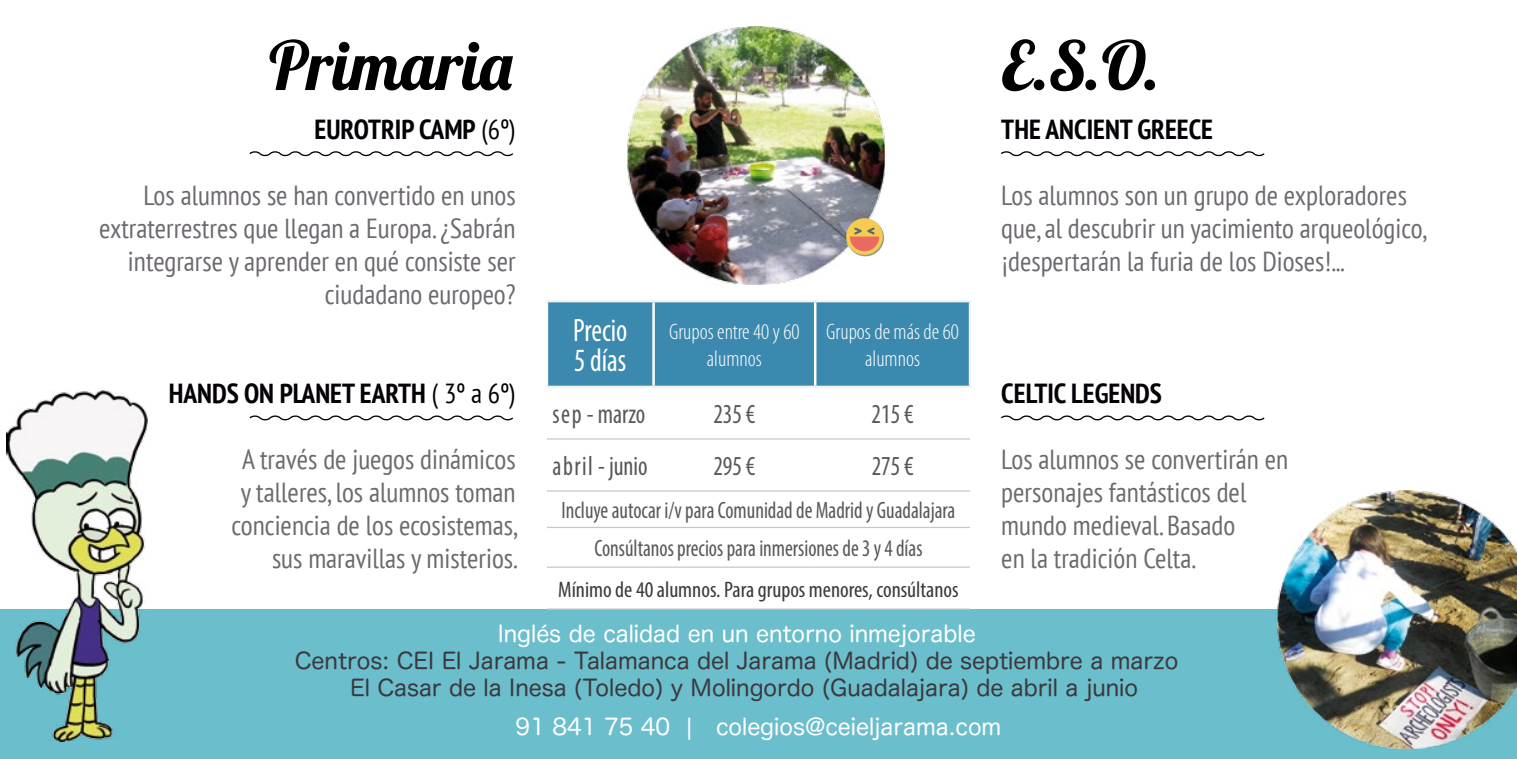
<style>
.page{position:relative;width:1517px;height:759px;background:#fff}
.page>*{position:absolute;margin:0;border:0;box-sizing:border-box;transform-origin:0 0}
.t1{font:italic 700 67.5px "Lobster Two";color:#000}
.t2{font:condensed 32.5px/30px "Myriad Pro";color:#fff;scale:.9 1}
.t3{font:condensed 27.5px/33px "PT Sans";color:#6d696f;text-align:right}
.t4{font:700 condensed 27.5px "PT Sans";color:#040006}
.t5{font:condensed 27.5px "Myriad Pro";color:#58585a;scale:.9 1}
.t6{font:condensed 27.5px "Myriad Pro";letter-spacing:.03em;color:#58585a;scale:.9 1}
.t7{font:condensed 23.75px/38px "Myriad Pro";color:#58585a;text-align:center;scale:.9 1}
.t8{font:22.5px/27px "Hira Maru Pro W4";color:#3c383d}
.t9{font:condensed 22.5px "Myriad Pro";color:#3c383d}
.t10{font:300 condensed 22.5px/27px "Myriad Pro";color:#fff;text-align:center}
.t11{font:22.5px "Hira Maru Pro W4";color:#fff}
.t12{font:22.5px "Hira Maru Pro W4";color:#fffdff}
.s1{font-weight:400}
</style>
<div class="page">
<div style="left:0;top:609px;width:1517px;height:149px;background:#6bbecb"></div>
<img style="left:627px;top:27px;width:257px;height:258px">
<svg style="left:847px;top:219px;width:37px;height:37px"></svg>
<div style="left:846px;top:218px;width:37px;height:37px;background:#f7cb50;border-radius:50%"></div>
<svg style="left:850px;top:227px;width:29px;height:24px"></svg>
<img style="left:6px;top:390px;width:141px;height:351px">
<img style="left:1277px;top:490px;width:240px;height:258px">
<svg style="left:249px;top:151px;width:264px;height:6px"></svg>
<svg style="left:249px;top:415px;width:264px;height:6px"></svg>
<svg style="left:1001px;top:151px;width:264px;height:6px"></svg>
<svg style="left:1001px;top:415px;width:264px;height:6px"></svg>
<div style="left:548px;top:302px;width:421px;height:83px;background:#3b89af"></div>
<hr style="left:547px;top:438px;width:106px;height:1px;background:#c6c7c8">
<hr style="left:653px;top:438px;width:162px;height:1px;background:#c6c7c8">
<hr style="left:815px;top:438px;width:155px;height:1px;background:#c6c7c8">
<hr style="left:547px;top:490px;width:106px;height:1px;background:#c6c7c8">
<hr style="left:653px;top:490px;width:162px;height:1px;background:#c6c7c8">
<hr style="left:815px;top:490px;width:155px;height:1px;background:#c6c7c8">
<hr style="left:547px;top:526px;width:106px;height:2px;background:#c6c7c8">
<hr style="left:653px;top:526px;width:162px;height:2px;background:#c6c7c8">
<hr style="left:815px;top:526px;width:155px;height:2px;background:#c6c7c8">
<hr style="left:547px;top:566px;width:106px;height:1px;background:#c6c7c8">
<hr style="left:653px;top:566px;width:162px;height:1px;background:#c6c7c8">
<hr style="left:815px;top:566px;width:155px;height:1px;background:#c6c7c8">
<hr style="left:547px;top:608px;width:106px;height:1px;background:#c6c7c8">
<hr style="left:653px;top:608px;width:162px;height:1px;background:#c6c7c8">
<hr style="left:815px;top:608px;width:155px;height:1px;background:#c6c7c8">
<hr style="left:969px;top:302px;width:2px;height:83px;background:#f4f4f5">
<hr style="left:546px;top:385px;width:107px;height:3px;background:#f4f4f5">
<hr style="left:653px;top:385px;width:162px;height:3px;background:#f4f4f5">
<hr style="left:815px;top:385px;width:156px;height:3px;background:#f4f4f5">
<hr style="left:546px;top:300px;width:107px;height:2px;background:#f4f4f5">
<hr style="left:653px;top:300px;width:162px;height:2px;background:#f4f4f5">
<hr style="left:815px;top:300px;width:156px;height:2px;background:#f4f4f5">
<hr style="left:652px;top:302px;width:3px;height:83px;background:#fff">
<hr style="left:814px;top:302px;width:2px;height:83px;background:#fff">
<h1 class="t1" style="left:266px;top:22px;width:251px">Primaria</h1>
<p class="t4" style="left:315px;top:111px;width:202px">EUROTRIP CAMP <span class="s1">(6º)</span></p>
<p class="t3" style="left:99px;top:178px;width:418px">Los alumnos se han convertido en unos extraterrestres que llegan a Europa. ¿Sabrán integrarse y aprender en qué consiste ser ciudadano europeo?</p>
<p class="t4" style="left:169px;top:375px;width:348px">HANDS ON PLANET EARTH <span class="s1">( 3º a 6º)</span></p>
<p class="t3" style="left:232px;top:442px;width:287px">A través de juegos dinámicos y talleres, los alumnos toman conciencia de los ecosistemas, sus maravillas y misterios.</p>
<p class="t2" style="left:573px;top:315px;width:62px">Precio<br>5 días</p>
<p class="t10" style="left:669px;top:318px;width:132px">Grupos entre 40 y 60 alumnos</p>
<p class="t10" style="left:826px;top:318px;width:134px">Grupos de más de 60 alumnos</p>
<p class="t5" style="left:552px;top:397px;width:105px">sep - marzo</p>
<p class="t5" style="left:713px;top:397px;width:48px">235 €</p>
<p class="t5" style="left:871px;top:397px;width:48px">215 €</p>
<p class="t6" style="left:552px;top:449px;width:107px">abril - junio</p>
<p class="t5" style="left:713px;top:449px;width:48px">295 €</p>
<p class="t5" style="left:871px;top:449px;width:48px">275 €</p>
<p class="t7" style="left:561px;top:490px;width:439px">Incluye autocar i/v para Comunidad de Madrid y Guadalajara<br>Consúltanos precios para inmersiones de 3 y 4 días</p>
<p class="t9" style="left:558px;top:575px;width:402px">Mínimo de 40 alumnos. Para grupos menores, consúltanos</p>
<h1 class="t1" style="left:1001px;top:22px;width:161px">E.S.O.</h1>
<p class="t4" style="left:1001px;top:111px;width:213px">THE ANCIENT GREECE</p>
<p class="t3" style="left:1001px;top:178px;width:427px;text-align:left">Los alumnos son un grupo de exploradores que, al descubrir un yacimiento arqueológico, ¡despertarán la furia de los Dioses!...</p>
<p class="t4" style="left:1001px;top:375px;width:162px">CELTIC LEGENDS</p>
<p class="t3" style="left:1001px;top:442px;width:288px;text-align:left">Los alumnos se convertirán en personajes fantásticos del mundo medieval. Basado<br>en la tradición Celta.</p>
<p class="t11" style="left:498px;top:613px;width:479px">Inglés de calidad en un entorno inmejorable</p>
<p class="t8" style="left:350px;top:645px;width:829px;text-indent:-55px">Centros: CEI El Jarama - Talamanca del Jarama (Madrid) de septiembre a marzo<br>El Casar de la Inesa (Toledo) y Molingordo (Guadalajara) de abril a junio</p>
<p class="t12" style="left:516px;top:706px;width:487px">91 841 75 40 | colegios@ceieljarama.com</p>
</div>
